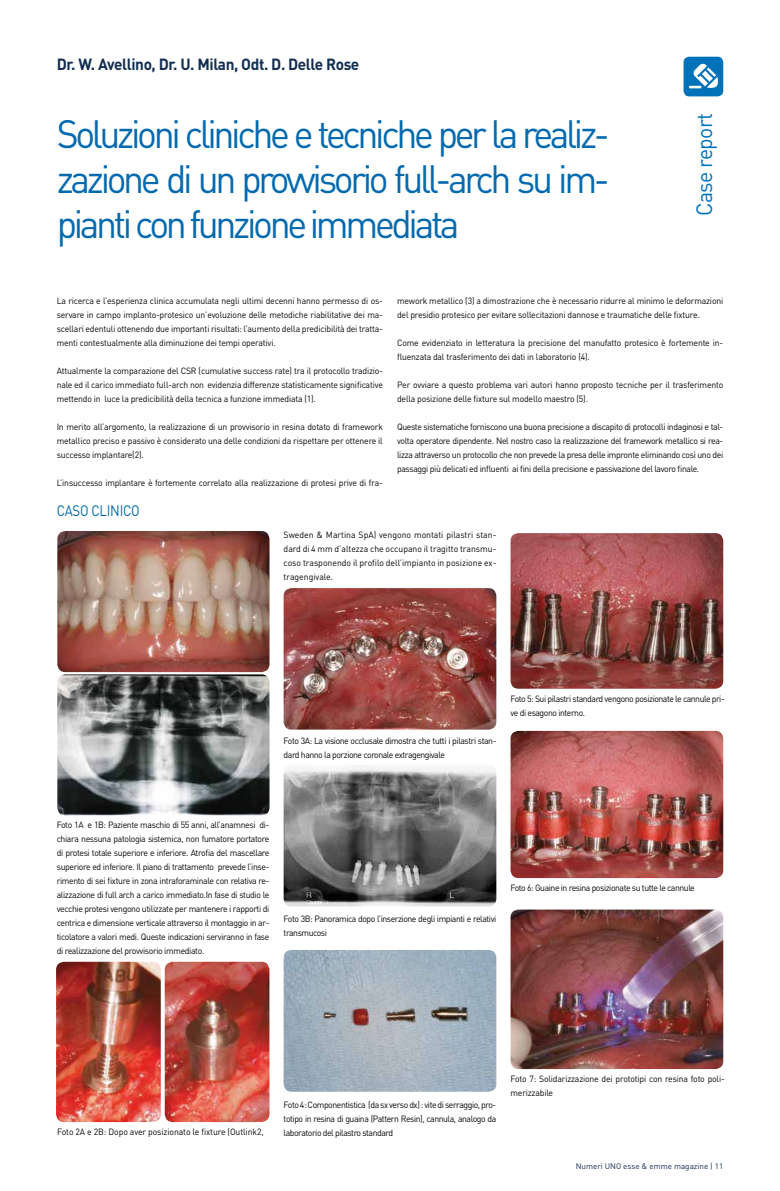
<style>
.page{position:relative;width:780px;height:1191px;background:#fff}
.page>*{position:absolute;margin:0;border:0;box-sizing:border-box;transform-origin:0 0}
.t1{font:39px/45px "DIN";letter-spacing:-.09em;color:#036aaf;text-align:justify;scale:.96 1}
.t2{font:22px "DIN";letter-spacing:-.03em;color:#0072ba;scale:.96 1}
.t3{font:700 16px "DIN";letter-spacing:-.025em;color:#122d51;scale:.96 1}
.t4{font:15px "DIN";letter-spacing:-.02em;color:#006daa;scale:.88 1}
.t5{font:9px/14px "DIN";letter-spacing:-.02em;color:#040809;text-align:justify;scale:.96 1}
.t6{font:9px/14px "DIN";letter-spacing:-.05em;color:#040809;scale:.96 1}
.t7{font:8px "DIN";color:#122d51}
</style>
<div class="page">
<img style="left:57px;top:531px;width:212px;height:141px;border-radius:8px">
<img style="left:283px;top:588px;width:213px;height:141px;border-radius:8px">
<img style="left:57px;top:674px;width:212px;height:141px;border-radius:8px">
<img style="left:283px;top:765px;width:213px;height:141px;border-radius:8px">
<img style="left:56px;top:961px;width:105px;height:161px;border-radius:8px">
<img style="left:165px;top:961px;width:104px;height:161px;border-radius:8px">
<img style="left:283px;top:950px;width:213px;height:141px;border-radius:8px">
<img style="left:510px;top:533px;width:213px;height:155px;border-radius:8px">
<img style="left:510px;top:731px;width:213px;height:147px;border-radius:8px">
<img style="left:510px;top:909px;width:213px;height:160px;border-radius:8px">
<div style="left:683px;top:57px;width:40px;height:39px;background:#0072ba;border-radius:6px"></div>
<svg style="left:689px;top:63px;width:29px;height:25px"></svg>
<h3 class="t3" style="left:57px;top:59px;width:317px">Dr. W. Avellino, Dr. U. Milan, Odt. D. Delle Rose</h3>
<h1 class="t1" style="left:57px;top:116px;width:577px">Soluzioni cliniche e tecniche per la realiz&shy;zazione di un provvisorio full-arch su im&shy;pianti con funzione immediata</h1>
<h2 class="t2" style="left:696px;top:216px;width:109px;rotate:-90deg">Case report</h2>
<p class="t5" style="left:397px;top:294px;width:341px">mework metallico (3) a dimostrazione che è necessario ridurre al minimo le deformazioni del presidio protesico per evitare sollecitazioni dannose e traumatiche delle fixture.</p>
<p class="t5" style="left:397px;top:336px;width:341px">Come evidenziato in letteratura la precisione del manufatto protesico è fortemente in&shy;fluenzata dal trasferimento dei dati in laboratorio (4).</p>
<p class="t5" style="left:397px;top:378px;width:341px">Per ovviare a questo problema vari autori hanno proposto tecniche per il trasferimento della posizione delle fixture sul modello maestro (5).</p>
<p class="t5" style="left:397px;top:420px;width:341px">Queste sistematiche forniscono una buona precisione a discapito di protocolli indaginosi e tal&shy;volta operatore dipendente. Nel nostro caso la realizzazione del framework metallico si rea&shy;lizza attraverso un protocollo che non prevede la presa delle impronte eliminando così uno dei passaggi più delicati ed influenti ai fini della precisione e passivazione del lavoro finale.</p>
<p class="t5" style="left:57px;top:294px;width:341px">La ricerca e l’esperienza clinica accumulata negli ultimi decenni hanno permesso di os&shy;servare in campo implanto-protesico un’evoluzione delle metodiche riabilitative dei ma&shy;scellari edentuli ottenendo due importanti risultati: l’aumento della predicibilità dei tratta&shy;menti contestualmente alla diminuzione dei tempi operativi.</p>
<p class="t5" style="left:57px;top:364px;width:341px">Attualmente la comparazione del CSR (cumulative success rate) tra il protocollo tradizio&shy;nale ed il carico immediato full-arch non evidenzia differenze statisticamente significative mettendo in luce la predicibilità della tecnica a funzione immediata (1).</p>
<p class="t5" style="left:57px;top:420px;width:341px">In merito all’argomento, la realizzazione di un provvisorio in resina dotato di framework metallico preciso e passivo è considerato una delle condizioni da rispettare per ottenere il successo implantare(2).</p>
<p class="t5" style="left:57px;top:476px;width:341px">L’insuccesso implantare è fortemente correlato alla realizzazione di protesi prive di fra-</p>
<h3 class="t4" style="left:57px;top:505px;width:96px">CASO CLINICO</h3>
<p class="t5" style="left:283px;top:529px;width:223px">Sweden &amp; Martina SpA) vengono montati pilastri stan&shy;dard di 4 mm d’altezza che occupano il tragitto transmu&shy;coso trasponendo il profilo dell’impianto in posizione ex&shy;tragengivale.</p>
<p class="t6" style="left:283px;top:734px;width:223px">Foto 3A: La visione occlusale dimostra che tutti i pilastri stan&shy;dard hanno la porzione coronale extragengivale</p>
<p class="t6" style="left:510px;top:692px;width:224px">Foto 5: Sui pilastri standard vengono posizionate le cannule pri&shy;ve di esagono interno.</p>
<p class="t5" style="left:57px;top:818px;width:223px">Foto 1A e 1B: Paziente maschio di 55 anni, all’anamnesi di&shy;chiara nessuna patologia sistemica, non fumatore portatore di protesi totale superiore e inferiore. Atrofia del mascellare superiore ed inferiore. Il piano di trattamento prevede l’inse&shy;rimento di sei fixture in zona intraforaminale con relativa re&shy;alizzazione di full arch a carico immediato.In fase di studio le vecchie protesi vengono utilizzate per mantenere i rapporti di centrica e dimensione verticale attraverso il montaggio in ar&shy;ticolatore a valori medi. Queste indicazioni serviranno in fase di realizzazione del provvisorio immediato.</p>
<p class="t6" style="left:283px;top:912px;width:223px">Foto 3B: Panoramica dopo l’inserzione degli impianti e relativi transmucosi</p>
<p class="t6" style="left:510px;top:882px;width:193px">Foto 6: Guaine in resina posizionate su tutte le cannule</p>
<p class="t5" style="left:57px;top:1125px;width:217px">Foto 2A e 2B: Dopo aver posizionato le fixture (Outlink2,</p>
<p class="t5" style="left:283px;top:1098px;width:223px">Foto 4: Componentistica (da sx verso dx) : vite di serraggio, pro&shy;totipo in resina di guaina (Pattern Resin), cannula, analogo da laboratorio del pilastro standard</p>
<p class="t5" style="left:510px;top:1072px;width:225px">Foto 7: Solidarizzazione dei prototipi con resina foto poli&shy;merizzabile</p>
<p class="t7" style="left:575px;top:1163px;width:149px">Numeri UNO esse &amp; emme magazine | 11</p>
</div>
